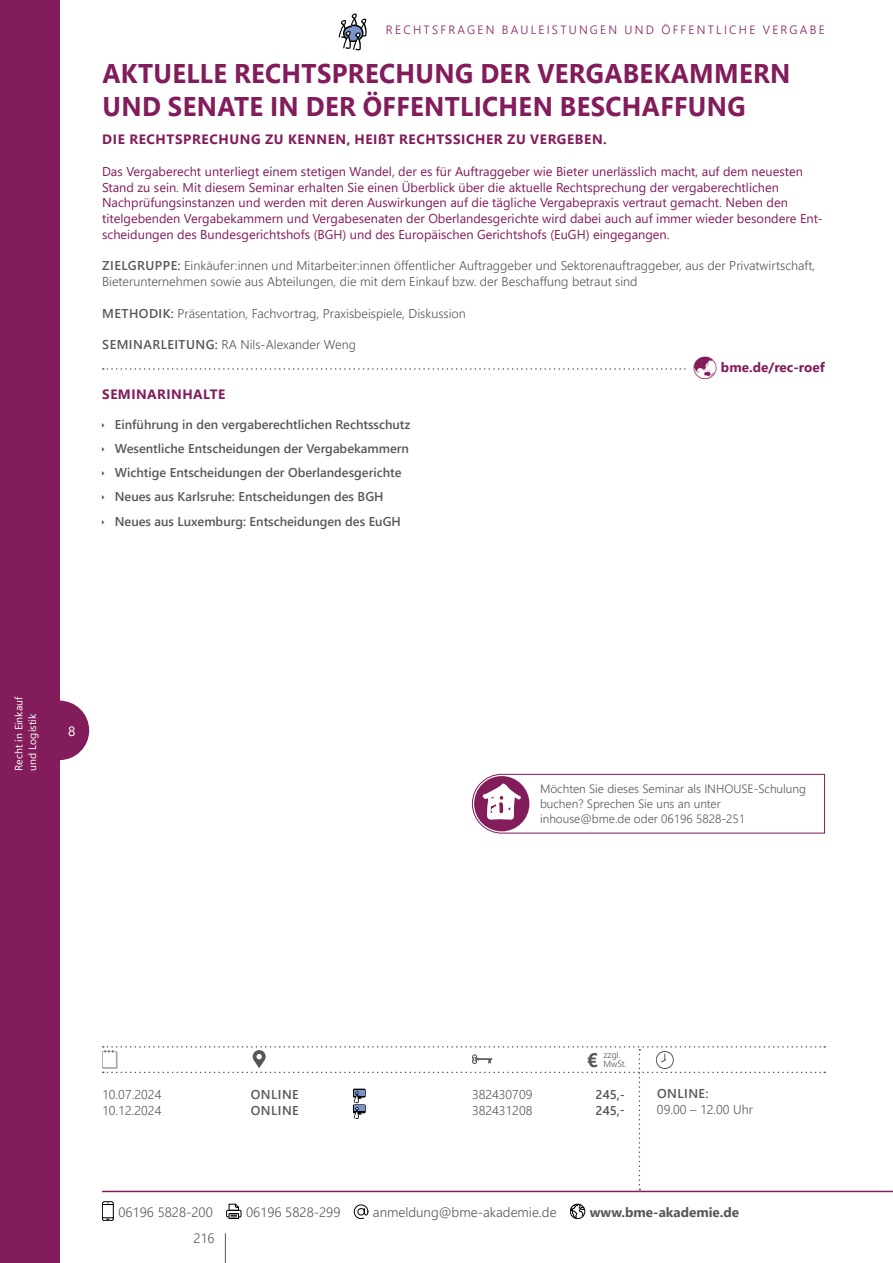
<style>
.page{position:relative;width:893px;height:1263px;background:#fff}
.page>*{position:absolute;margin:0;border:0;box-sizing:border-box;transform-origin:0 0}
.t1{font:700 27px/33px "Segoe UI";letter-spacing:.015em;color:#821c5b;scale:.95 1}
.t2{font:700 19.5px "Segoe UI";color:#575756}
.t3{font:700 13.5px "Segoe UI";letter-spacing:.045em;color:#821c5b}
.t4{font:300 13.5px "Segoe UI";color:#575756}
.t5{font:700 13.5px "Segoe UI";color:#575756}
.t6{font:700 13.5px "Segoe UI";color:#821c5b}
.t7{font:13.5px "Segoe UI";color:#fff}
.t8{font:12.75px/15.8px "Segoe UI";color:#821c5b}
.t9{font:300 12.75px/15.8px "Segoe UI";color:#575756}
.t10{font:600 12.75px/24.3px "Segoe UI";color:#575756}
.t11{font:300 12px/15px "Segoe UI";color:#575756}
.t12{font:300 12px "Segoe UI";letter-spacing:.185em;color:#821c5b}
.t13{font:10.5px/13.5px "Segoe UI";color:#fff}
.t14{font:300 9px/9px "Segoe UI";color:#575756}
.s1{font-weight:600}
</style>
<div class="page">
<div style="left:30px;top:701px;width:59px;height:59px;background:#821c5b;border-radius:50%"></div>
<div style="left:0;top:0;width:60px;height:1263px;background:#821c5b"></div>
<hr style="left:225px;top:1233px;width:1px;height:30px;background:#575756">
<svg style="left:102px;top:1201px;width:12px;height:20px"></svg>
<div style="left:226px;top:1210px;width:15px;height:7px;border:1px solid #000"></div>
<svg style="left:229px;top:1204px;width:10px;height:15px"></svg>
<svg style="left:354px;top:1205px;width:14px;height:14px"></svg>
<svg style="left:570px;top:1204px;width:15px;height:15px"></svg>
<div style="left:570px;top:1204px;width:15px;height:15px;border:1px solid #000;border-radius:50%"></div>
<hr style="left:102px;top:1191px;width:791px;height:1px;background:#821c5b">
<svg style="left:102px;top:1046px;width:723px;height:144px"></svg>
<svg style="left:339px;top:13px;width:28px;height:37px"></svg>
<svg style="left:472px;top:773px;width:353px;height:61px"></svg>
<svg style="left:103px;top:368px;width:583px;height:2px"></svg>
<p class="t12" style="left:386px;top:19px;width:440px">RECHTSFRAGEN BAULEISTUNGEN UND ÖFFENTLICHE VERGABE</p>
<h1 class="t1" style="left:102px;top:55px;width:726px">AKTUELLE RECHTSPRECHUNG DER VERGABEKAMMERN<br>UND SENATE IN DER ÖFFENTLICHEN BESCHAFFUNG</h1>
<p class="t3" style="left:102px;top:127px;width:506px">DIE RECHTSPRECHUNG ZU KENNEN, HEIßT RECHTSSICHER ZU VERGEBEN.</p>
<p class="t8" style="left:102px;top:162px;width:722px">Das Vergaberecht unterliegt einem stetigen Wandel, der es für Auftraggeber wie Bieter unerlässlich macht, auf dem neuesten Stand zu sein. Mit diesem Seminar erhalten Sie einen Überblick über die aktuelle Rechtsprechung der vergaberechtlichen Nachprüfungsinstanzen und werden mit deren Auswirkungen auf die tägliche Vergabepraxis vertraut gemacht. Neben den titelgebenden Vergabekammern und Vergabesenaten der Oberlandesgerichte wird dabei auch auf immer wieder besondere Ent&shy;scheidungen des Bundesgerichtshofs (BGH) und des Europäischen Gerichtshofs (EuGH) eingegangen.</p>
<p class="t9" style="left:102px;top:257px;width:715px"><span class="s1">ZIELGRUPPE:</span> Einkäufer:innen und Mitarbeiter:innen öffentlicher Auftraggeber und Sektorenauftraggeber, aus der Privatwirtschaft,<br>Bieterunternehmen sowie aus Abteilungen, die mit dem Einkauf bzw. der Beschaffung betraut sind</p>
<p class="t9" style="left:102px;top:304px;width:365px"><span class="s1">METHODIK:</span> Präsentation, Fachvortrag, Praxisbeispiele, Diskussion</p>
<p class="t9" style="left:102px;top:336px;width:255px"><span class="s1">SEMINARLEITUNG:</span> RA Nils-Alexander Weng</p>
<p class="t6" style="left:721px;top:355px;width:105px">bme.de/rec-roef</p>
<p class="t3" style="left:102px;top:381px;width:124px">SEMINARINHALTE</p>
<p class="t10" style="left:115px;top:411px;width:297px">Einführung in den vergaberechtlichen Rechtsschutz Wesentliche Entscheidungen der Vergabekammern Wichtige Entscheidungen der Oberlandesgerichte Neues aus Karlsruhe: Entscheidungen des BGH Neues aus Luxemburg: Entscheidungen des EuGH</p>
<p class="t13" style="left:11px;top:770px;width:75px;rotate:-90deg">Recht in Einkauf und Logistik</p>
<p class="t7" style="left:68px;top:718px;width:9px">8</p>
<p class="t11" style="left:540px;top:780px;width:267px">Möchten Sie dieses Seminar als INHOUSE-Schulung buchen? Sprechen Sie uns an unter inhouse@bme.de oder 06196 5828-251</p>
<h2 class="t2" style="left:587px;top:1042px;width:13px">€</h2>
<p class="t14" style="left:603px;top:1050px;width:25px">zzgl.<br>MwSt.</p>
<p class="t9" style="left:102px;top:1085px;width:61px">10.07.2024</p>
<p class="t10" style="left:251px;top:1081px;width:49px">ONLINE</p>
<p class="t9" style="left:472px;top:1085px;width:62px">382430709</p>
<p class="t10" style="left:596px;top:1081px;width:31px">245,-</p>
<p class="t9" style="left:102px;top:1101px;width:61px">10.12.2024</p>
<p class="t10" style="left:251px;top:1097px;width:49px">ONLINE</p>
<p class="t9" style="left:472px;top:1101px;width:62px">382431208</p>
<p class="t10" style="left:596px;top:1097px;width:31px">245,-</p>
<p class="t10" style="left:657px;top:1080px;width:53px">ONLINE:</p>
<p class="t9" style="left:657px;top:1100px;width:98px">09.00 – 12.00 Uhr</p>
<p class="t4" style="left:118px;top:1199px;width:96px">06196 5828-200</p>
<p class="t4" style="left:246px;top:1199px;width:96px">06196 5828-299</p>
<p class="t4" style="left:373px;top:1199px;width:185px">anmeldung@bme-akademie.de</p>
<p class="t5" style="left:590px;top:1199px;width:151px">www.bme-akademie.de</p>
<p class="t4" style="left:193px;top:1225px;width:23px">216</p>
</div>
